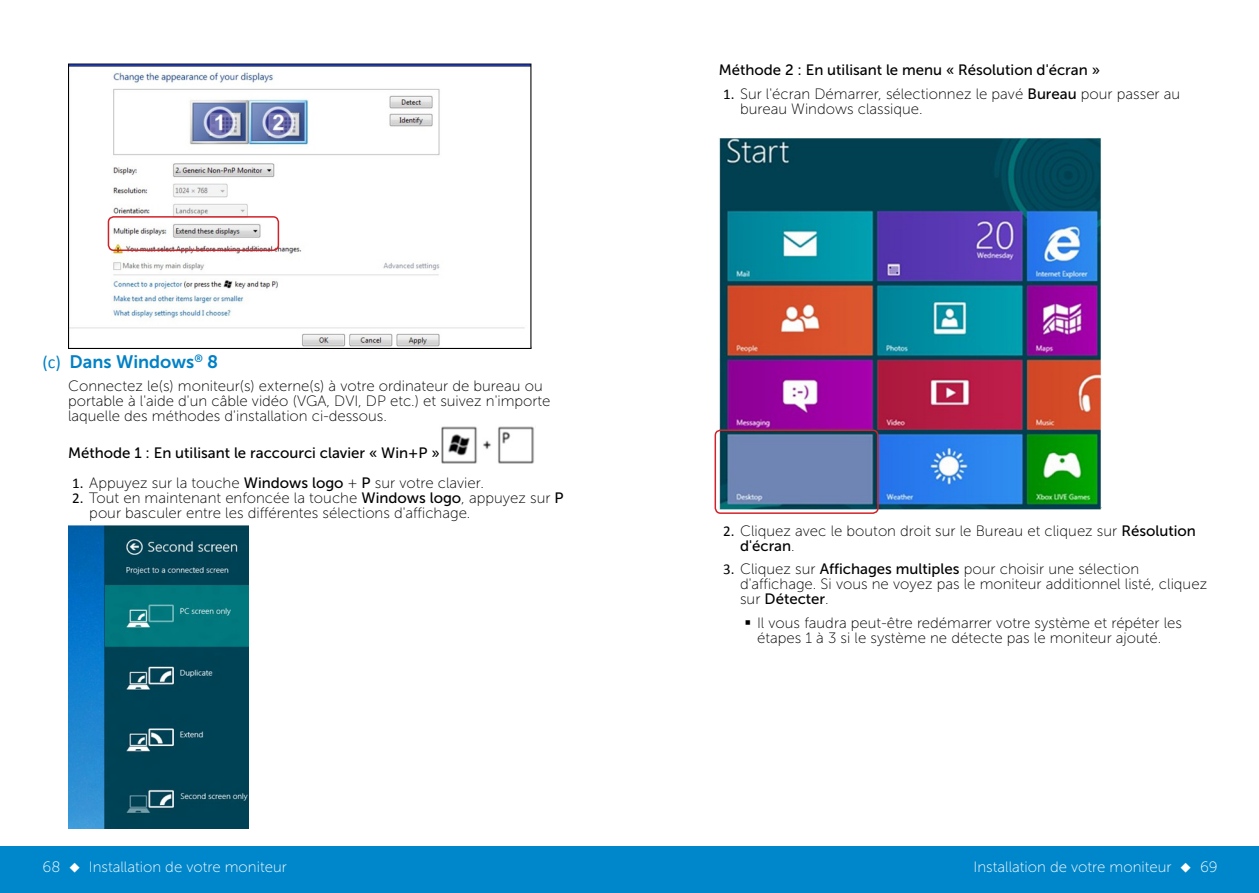
<style>
.page{position:relative;width:1259px;height:893px;background:#fff}
.page>*{position:absolute;margin:0;border:0;box-sizing:border-box;transform-origin:0 0}
.t1{font:18px "Museo Sans For Dell 700";color:#0081c6}
.t2{font:15px/15px "Museo Sans For Dell 100";color:#000}
.t3{font:15px "Museo Sans For Dell 500";color:#000}
.t4{font:15px "Museo Sans For Dell 100";color:#fff}
.s1{font-family:"Calibri"}
.s2{font-family:"Museo Sans For Dell 500"}
.s3{font-family:"Museo Sans For Dell 100"}
</style>
<div class="page">
<div style="left:0;top:846px;width:629px;height:47px;background:#0087cb"></div>
<div style="left:629px;top:846px;width:630px;height:47px;background:#0087cb"></div>
<img style="left:68px;top:64px;width:463px;height:284px">
<img style="left:441px;top:426px;width:93px;height:38px">
<img style="left:68px;top:526px;width:180px;height:302px">
<img style="left:719px;top:137px;width:382px;height:373px">
<div style="left:714px;top:429px;width:164px;height:85px;border:2px solid #d22229;border-radius:5px"></div>
<div style="left:108px;top:216px;width:171px;height:35px;border:2px solid #d22229;border-radius:5px"></div>
<p class="t1" style="left:43px;top:351px;width:177px"><span class="s1">(c)</span> Dans Windows<sup>®</sup> 8</p>
<p class="t2" style="left:68px;top:379px;width:484px">Connectez le(s) moniteur(s) externe(s) à votre ordinateur de bureau ou portable à l'aide d'un câble vidéo (VGA, DVI, DP etc.) et suivez n'importe laquelle des méthodes d'installation ci-dessous.</p>
<p class="t3" style="left:68px;top:444px;width:373px">Méthode 1 : En utilisant le raccourci clavier « Win+P »</p>
<p class="t2" style="left:72px;top:475px;width:413px"><span class="s1">1.</span> Appuyez sur la touche <span class="s2">Windows logo</span> + <span class="s2">P</span> sur votre clavier.</p>
<p class="t2" style="left:89px;top:490px;width:475px;text-indent:-17px"><span class="s1">2.</span> Tout en maintenant enfoncée la touche <span class="s2">Windows logo</span>, appuyez sur <span class="s2">P </span>pour basculer entre les différentes sélections d'affichage.</p>
<p class="t3" style="left:719px;top:62px;width:383px">Méthode 2 : En utilisant le menu « Résolution d'écran »</p>
<p class="t2" style="left:740px;top:86px;width:442px;text-indent:-17px"><span class="s1">1.</span> Sur l'écran Démarrer, sélectionnez le pavé <span class="s2">Bureau</span> pour passer au bureau Windows classique.</p>
<p class="t2" style="left:723px;top:523px;width:474px"><span class="s1">2.</span> Cliquez avec le bouton droit sur le Bureau et cliquez sur <span class="s2">Résolution</span></p>
<p class="t3" style="left:740px;top:537px;width:56px">d'écran<span class="s3">.</span></p>
<p class="t2" style="left:740px;top:562px;width:468px;text-indent:-17px"><span class="s1">3.</span> Cliquez sur <span class="s2">Affichages multiples</span> pour choisir une sélection d'affichage. Si vous ne voyez pas le moniteur additionnel listé, cliquez</p>
<p class="t3" style="left:740px;top:591px;width:90px"><span class="s3">sur</span> Détecter<span class="s3">.</span></p>
<p class="t2" style="left:744px;top:615px;width:439px;text-align:center">▪ Il vous faudra peut-être redémarrer votre système et répéter les étapes 1 à 3 si le système ne détecte pas le moniteur ajouté.</p>
<p class="t4" style="left:43px;top:859px;width:246px">68 ◆ Installation de votre moniteur</p>
<p class="t4" style="left:973px;top:859px;width:246px">Installation de votre moniteur ◆ 69</p>
</div>
